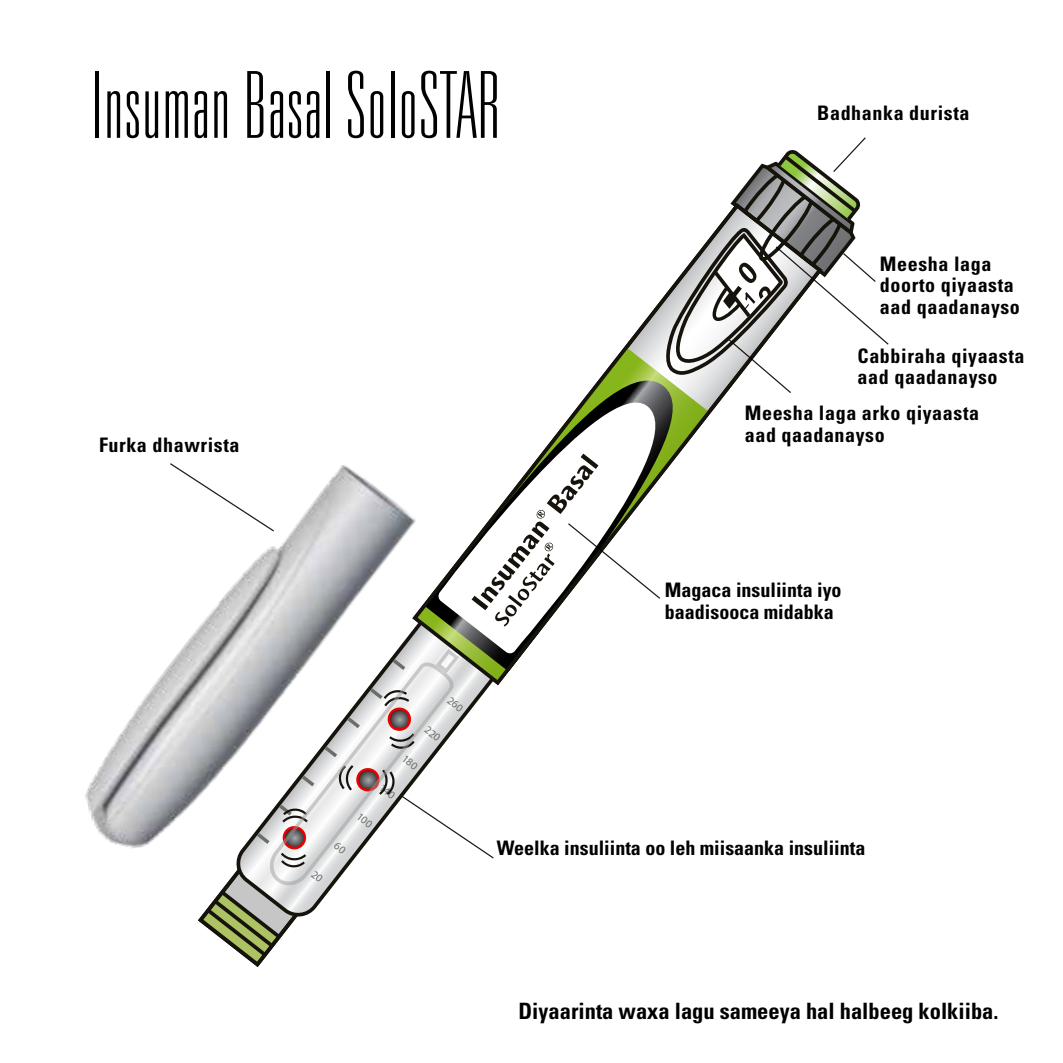
<style>
.page{position:relative;width:1063px;height:1063px;background:#fff}
.page>*{position:absolute;margin:0;border:0;box-sizing:border-box;transform-origin:0 0}
.t1{font:100 ultra-condensed 92.5px "Univers LT Std";letter-spacing:.02em;color:#000}
.t2{font:700 condensed 22.5px "Univers LT Std";color:#000}
.t3{font:700 condensed 20px/21.2px "Univers LT Std";letter-spacing:.03em;color:#000}
.t4{font:700 condensed 20px/21.5px "Univers LT Std";color:#000}
</style>
<div class="page">
<svg style="left:470px;top:301px;width:256px;height:384px"></svg>
<img style="left:85px;top:463px;width:385px;height:385px">
<svg style="left:660px;top:137px;width:229px;height:257px"></svg>
<svg style="left:472px;top:454px;width:190px;height:173px"></svg>
<svg style="left:195px;top:649px;width:300px;height:318px"></svg>
<h1 class="t1" style="left:92px;top:58px;width:410px">Insuman Basal SoloSTAR</h1>
<p class="t3" style="left:99px;top:434px;width:142px">Furka dhawrista</p>
<p class="t3" style="left:817px;top:102px;width:154px">Badhanka durista</p>
<p class="t3" style="left:880px;top:253px;width:141px">Meesha laga doorto qiyaasta aad qaadanayso</p>
<p class="t3" style="left:858px;top:345px;width:168px">Cabbiraha qiyaasta aad qaadanayso</p>
<p class="t3" style="left:745px;top:402px;width:236px">Meesha laga arko qiyaasta aad qaadanayso</p>
<p class="t4" style="left:665px;top:579px;width:178px">Magaca insuliinta iyo baadisooca midabka</p>
<p class="t4" style="left:497px;top:837px;width:370px">Weelka insuliinta oo leh miisaanka insuliinta</p>
<p class="t2" style="left:519px;top:997px;width:481px">Diyaarinta waxa lagu sameeya hal halbeeg kolkiiba.</p>
</div>
